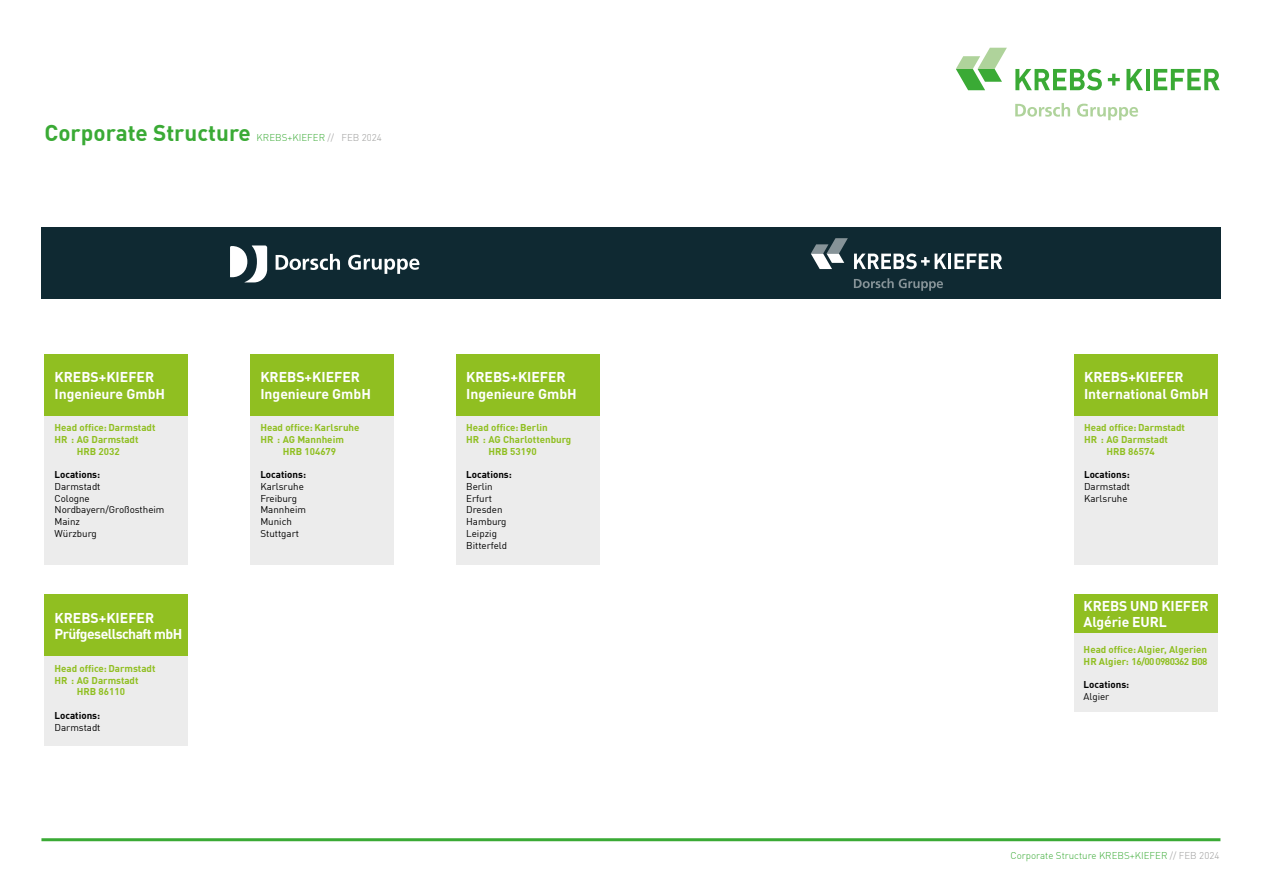
<style>
.page{position:relative;width:1263px;height:893px;background:#fff}
.page>*{position:absolute;margin:0;border:0;box-sizing:border-box;transform-origin:0 0}
.t1{font:700 22.5px "DIN Offc Pro";color:#3aaa35}
.t2{font:700 13.95px/16.8px "DIN Offc Pro";color:#fff}
.t3{font:700 13.95px/16.8px "DIN Offc Pro";letter-spacing:-.04em;color:#fff}
.t4{font:700 9.75px/11.7px "DIN Offc Pro";color:#90bf21}
.t5{font:9.75px/11.7px "DIN Offc Pro";color:#000}
.t6{font:700 9.75px "DIN Offc Pro";color:#000}
.t7{font:300 9.75px "DIN Offc Pro";color:#3aaa35}
.s1{color:#9d9d9c}
</style>
<div class="page">
<div style="left:250px;top:354px;width:144px;height:63px;background:#90bf21"></div>
<div style="left:250px;top:416px;width:144px;height:149px;background:#ececec"></div>
<div style="left:456px;top:354px;width:144px;height:63px;background:#90bf21"></div>
<div style="left:456px;top:416px;width:144px;height:149px;background:#ececec"></div>
<div style="left:1074px;top:594px;width:144px;height:39px;background:#90bf21"></div>
<div style="left:1074px;top:633px;width:144px;height:79px;background:#ececec"></div>
<div style="left:1074px;top:354px;width:143px;height:63px;background:#90bf21"></div>
<div style="left:1074px;top:416px;width:143px;height:149px;background:#ececec"></div>
<hr style="left:41px;top:838px;width:1179px;height:3px;background:#3aaa35">
<div style="left:45px;top:354px;width:143px;height:63px;background:#90bf21"></div>
<div style="left:45px;top:416px;width:143px;height:149px;background:#ececec"></div>
<div style="left:45px;top:594px;width:143px;height:63px;background:#90bf21"></div>
<div style="left:45px;top:657px;width:143px;height:89px;background:#ececec"></div>
<div style="left:41px;top:227px;width:1179px;height:72px;background:#0f2932"></div>
<svg style="left:230px;top:245px;width:37px;height:37px"></svg>
<svg style="left:276px;top:254px;width:64px;height:16px"></svg>
<svg style="left:348px;top:255px;width:71px;height:19px"></svg>
<svg style="left:956px;top:48px;width:51px;height:42px"></svg>
<svg style="left:1108px;top:74px;width:12px;height:12px"></svg>
<svg style="left:1015px;top:69px;width:87px;height:21px"></svg>
<svg style="left:1126px;top:69px;width:17px;height:21px"></svg>
<svg style="left:1146px;top:69px;width:3px;height:21px"></svg>
<svg style="left:1154px;top:69px;width:66px;height:21px"></svg>
<svg style="left:1015px;top:103px;width:55px;height:14px"></svg>
<svg style="left:1077px;top:104px;width:61px;height:16px"></svg>
<svg style="left:811px;top:238px;width:37px;height:31px"></svg>
<svg style="left:854px;top:253px;width:92px;height:16px"></svg>
<hr style="left:948px;top:254px;width:3px;height:15px;background:#fff">
<svg style="left:954px;top:254px;width:48px;height:15px"></svg>
<svg style="left:854px;top:278px;width:89px;height:13px"></svg>
<h1 class="t1" style="left:44px;top:114px;width:208px">Corporate Structure</h1>
<p class="t7" style="left:257px;top:130px;width:127px">KREBS+KIEFER <span class="s1">// FEB 2024</span></p>
<h2 class="t2" style="left:55px;top:367px;width:112px">KREBS+KIEFER<br>Ingenieure GmbH</h2>
<p class="t4" style="left:55px;top:421px;width:102px">Head office: Darmstadt</p>
<p class="t4" style="left:55px;top:432px;width:86px">HR : AG Darmstadt</p>
<p class="t4" style="left:77px;top:444px;width:44px">HRB 2032</p>
<p class="t6" style="left:55px;top:467px;width:47px">Locations:</p>
<p class="t5" style="left:55px;top:480px;width:112px">Darmstadt<br>Cologne<br>Nordbayern/Großostheim<br>Mainz<br>Würzburg</p>
<h2 class="t3" style="left:55px;top:607px;width:129px">KREBS+KIEFER<br>Prüfgesellschaft mbH</h2>
<p class="t4" style="left:55px;top:661px;width:102px">Head office: Darmstadt</p>
<p class="t4" style="left:55px;top:673px;width:86px">HR : AG Darmstadt</p>
<p class="t4" style="left:77px;top:685px;width:50px">HRB 86110</p>
<p class="t6" style="left:55px;top:707px;width:47px">Locations:</p>
<p class="t5" style="left:55px;top:720px;width:48px">Darmstadt</p>
<h2 class="t2" style="left:260px;top:367px;width:112px">KREBS+KIEFER<br>Ingenieure GmbH</h2>
<p class="t4" style="left:260px;top:421px;width:101px">Head office: Karlsruhe</p>
<p class="t4" style="left:260px;top:432px;width:85px">HR : AG Mannheim</p>
<p class="t4" style="left:283px;top:444px;width:55px">HRB 104679</p>
<p class="t6" style="left:260px;top:467px;width:47px">Locations:</p>
<p class="t5" style="left:260px;top:480px;width:47px">Karlsruhe<br>Freiburg<br>Mannheim<br>Munich<br>Stuttgart</p>
<h2 class="t2" style="left:466px;top:367px;width:112px">KREBS+KIEFER<br>Ingenieure GmbH</h2>
<p class="t4" style="left:466px;top:421px;width:83px">Head office: Berlin</p>
<p class="t4" style="left:466px;top:432px;width:107px">HR : AG Charlottenburg</p>
<p class="t4" style="left:488px;top:444px;width:50px">HRB 53190</p>
<p class="t6" style="left:466px;top:467px;width:47px">Locations:</p>
<p class="t5" style="left:466px;top:480px;width:42px">Berlin<br>Erfurt<br>Dresden<br>Hamburg<br>Leipzig<br>Bitterfeld</p>
<h2 class="t2" style="left:1084px;top:367px;width:126px">KREBS+KIEFER<br>International GmbH</h2>
<p class="t4" style="left:1084px;top:421px;width:102px">Head office: Darmstadt</p>
<p class="t4" style="left:1084px;top:432px;width:86px">HR : AG Darmstadt</p>
<p class="t4" style="left:1106px;top:444px;width:50px">HRB 86574</p>
<p class="t6" style="left:1084px;top:467px;width:47px">Locations:</p>
<p class="t5" style="left:1084px;top:480px;width:48px">Darmstadt<br>Karlsruhe</p>
<h2 class="t2" style="left:1084px;top:595px;width:126px">KREBS UND KIEFER<br>Algérie EURL</h2>
<p class="t4" style="left:1084px;top:642px;width:125px">Head office: Algier, Algerien<br>HR Algier: 16/00 0980362 B08</p>
<p class="t6" style="left:1084px;top:676px;width:47px">Locations:</p>
<p class="t5" style="left:1084px;top:689px;width:27px">Algier</p>
<p class="t7" style="left:1010px;top:848px;width:210px">Corporate Structure KREBS+KIEFER <span class="s1">// FEB 2024</span></p>
</div>
